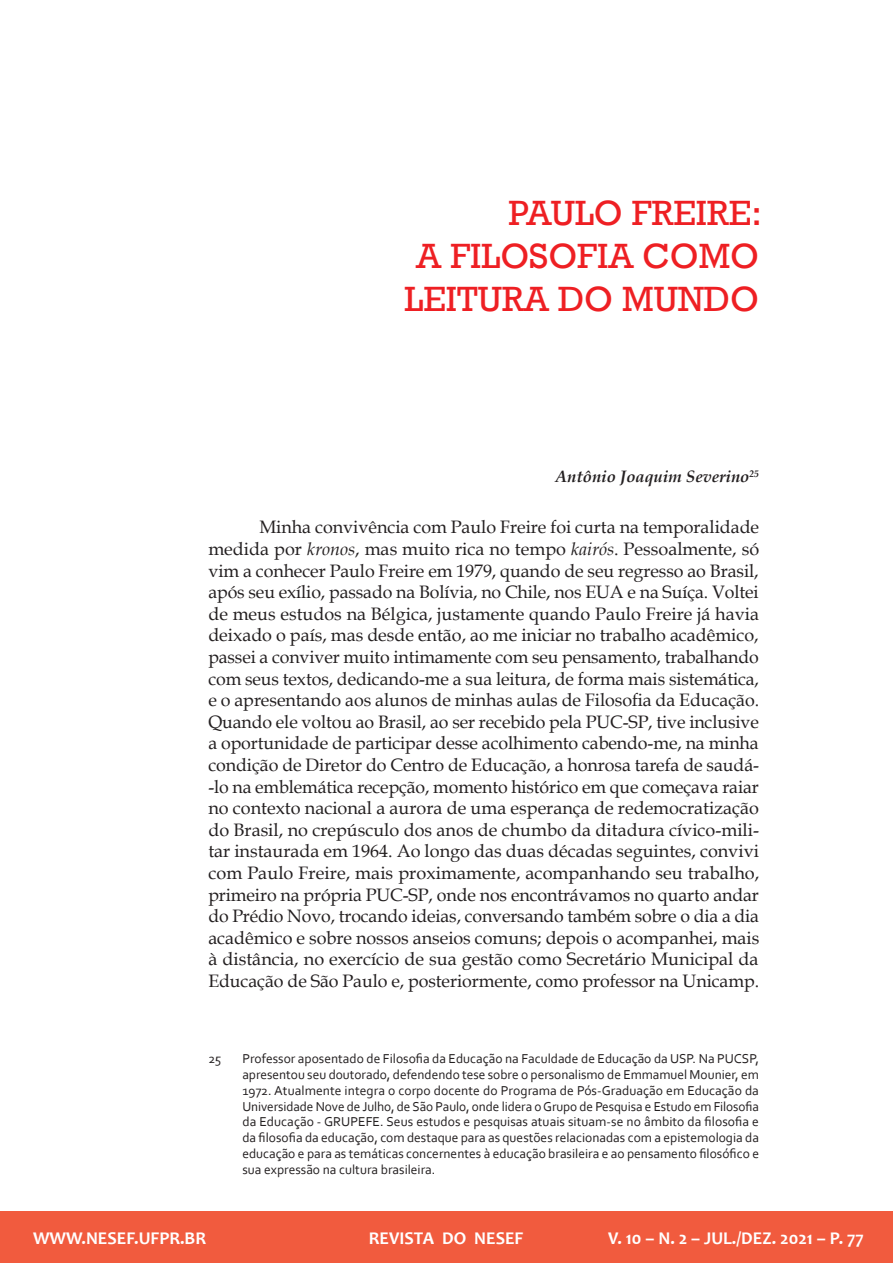
<style>
.page{position:relative;width:893px;height:1263px;background:#fff}
.page>*{position:absolute;margin:0;border:0;box-sizing:border-box;transform-origin:0 0}
.t1{font:36px/43.2px "Rockwell";color:#ee1f23;text-align:right}
.t2{font:18px/21.6px "Book Antiqua";letter-spacing:-.005em;color:#231f20;text-align:justify}
.t3{font:700 18px "Candara";color:#fff}
.t4{font:italic 700 16.5px "Book Antiqua";color:#231f20}
.t5{font:13.5px/15.8px "Corbel";color:#231f20;text-align:justify}
.s1{font-style:italic}
</style>
<div class="page">
<div style="left:0;top:1212px;width:893px;height:51px;background:#f15b3e"></div>
<h1 class="t1" style="left:405px;top:191px;width:359px">PAULO FREIRE:<br>A FILOSOFIA COMO<br>LEITURA DO MUNDO</h1>
<p class="t4" style="left:555px;top:465px;width:205px">Antônio Joaquim Severino<sup>25</sup></p>
<p class="t2" style="left:208px;top:516px;width:552px;text-indent:51px">Minha convivência com Paulo Freire foi curta na temporalidade medida por <span class="s1">kronos</span>, mas muito rica no tempo <span class="s1">kairós</span>. Pessoalmente, só vim a conhecer Paulo Freire em 1979, quando de seu regresso ao Brasil, após seu exílio, passado na Bolívia, no Chile, nos EUA e na Suíça. Voltei de meus estudos na Bélgica, justamente quando Paulo Freire já havia deixado o país, mas desde então, ao me iniciar no trabalho acadêmico, passei a conviver muito intimamente com seu pensamento, trabalhando com seus textos, dedicando-me a sua leitura, de forma mais sistemática, e o apresentando aos alunos de minhas aulas de Filosofia da Educação.<br>Quando ele voltou ao Brasil, ao ser recebido pela PUC-SP, tive inclusive a oportunidade de participar desse acolhimento cabendo-me, na minha condição de Diretor do Centro de Educação, a honrosa tarefa de saudá--lo na emblemática recepção, momento histórico em que começava raiar no contexto nacional a aurora de uma esperança de redemocratização do Brasil, no crepúsculo dos anos de chumbo da ditadura cívico-mili&shy;tar instaurada em 1964. Ao longo das duas décadas seguintes, convivi com Paulo Freire, mais proximamente, acompanhando seu trabalho, primeiro na própria PUC-SP, onde nos encontrávamos no quarto andar do Prédio Novo, trocando ideias, conversando também sobre o dia a dia acadêmico e sobre nossos anseios comuns; depois o acompanhei, mais à distância, no exercício de sua gestão como Secretário Municipal da Educação de São Paulo e, posteriormente, como professor na Unicamp.</p>
<p class="t5" style="left:208px;top:1051px;width:14px">25</p>
<p class="t5" style="left:242px;top:1051px;width:518px">Professor aposentado de Filosofia da Educação na Faculdade de Educação da USP. Na PUCSP, apresentou seu doutorado, defendendo tese sobre o personalismo de Emmamuel Mounier, em 1972. Atualmente integra o corpo docente do Programa de Pós-Graduação em Educação da Universidade Nove de Julho, de São Paulo, onde lidera o Grupo de Pesquisa e Estudo em Filosofia da Educação - GRUPEFE. Seus estudos e pesquisas atuais situam-se no âmbito da filosofia e da filosofia da educação, com destaque para as questões relacionadas com a epistemologia da educação e para as temáticas concernentes à educação brasileira e ao pensamento filosófico e sua expressão na cultura brasileira.</p>
<p class="t3" style="left:33px;top:1227px;width:175px">WWW.NESEF.UFPR.BR</p>
<p class="t3" style="left:369px;top:1227px;width:156px">REVISTA DO NESEF</p>
<p class="t3" style="left:608px;top:1227px;width:257px">V. 10 – N. 2 – JUL./DEZ. 2021 – P. 77</p>
</div>
